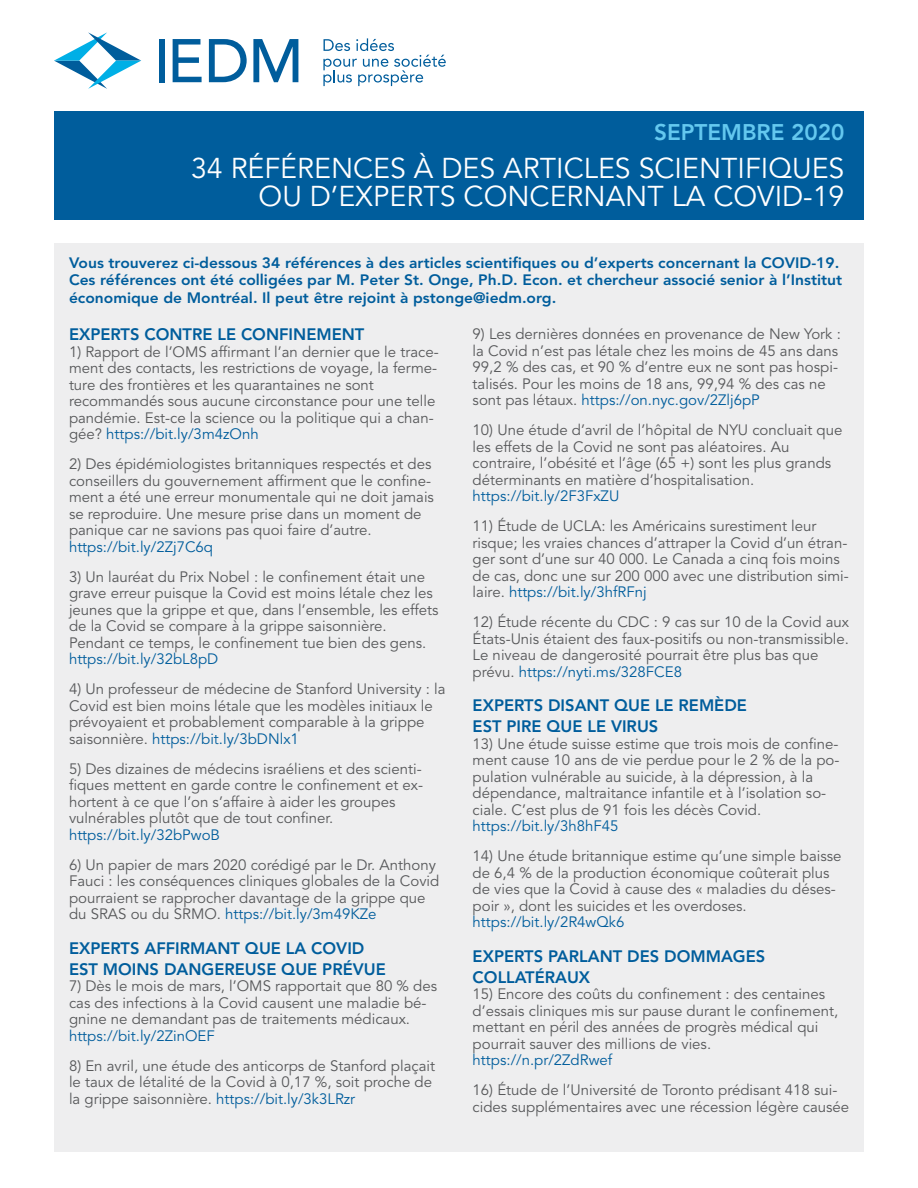
<style>
.page{position:relative;width:918px;height:1188px;background:#fff}
.page>*{position:absolute;margin:0;border:0;box-sizing:border-box;transform-origin:0 0}
.t1{font:28.5px/28.5px "Avenir LT Std";color:#fff;text-align:right}
.t2{font:800 22.5px "Avenir LT Std";color:#64c8ef}
.t3{font:800 16.5px/21px "Avenir LT Std";color:#005d9c}
.t4{font:15px/16.5px "Avenir LT Std";color:#57585a}
.t5{font:800 15px/17.2px "Avenir LT Std";color:#005d9c;scale:1.04 1}
.t6{font:15px "Avenir LT Std";color:#005d9c}
.s1{color:#005d9c}
</style>
<div class="page">
<svg style="left:323px;top:38px;width:123px;height:48px"></svg>
<div style="left:159px;top:39px;width:6px;height:43px;background:#005d9c"></div>
<svg style="left:173px;top:39px;width:29px;height:43px"></svg>
<svg style="left:209px;top:39px;width:38px;height:43px"></svg>
<svg style="left:253px;top:39px;width:45px;height:43px"></svg>
<svg style="left:54px;top:32px;width:87px;height:57px"></svg>
<div style="left:54px;top:243px;width:810px;height:909px;background:#eeeeef"></div>
<div style="left:54px;top:111px;width:810px;height:109px;background:#005d9c"></div>
<h2 class="t2" style="left:654px;top:119px;width:192px">SEPTEMBRE 2020</h2>
<h1 class="t1" style="left:191px;top:154px;width:655px">34 RÉFÉRENCES À DES ARTICLES SCIENTIFIQUES<br>OU D’EXPERTS CONCERNANT LA COVID-19</h1>
<p class="t5" style="left:69px;top:254px;width:745px">Vous trouverez ci-dessous 34 références à des articles scientifiques ou d’experts concernant la COVID-19.<br>Ces références ont été colligées par M. Peter St. Onge, Ph.D. Econ. et chercheur associé senior à l’Institut économique de Montréal. Il peut être rejoint à pstonge@iedm.org.</p>
<p class="t3" style="left:69px;top:324px;width:297px">EXPERTS CONTRE LE CONFINEMENT</p>
<p class="t4" style="left:69px;top:344px;width:371px">1) Rapport de l’OMS affirmant l’an dernier que le trace&shy;ment des contacts, les restrictions de voyage, la ferme&shy;ture des frontières et les quarantaines ne sont recommandés sous aucune circonstance pour une telle pandémie. Est-ce la science ou la politique qui a chan&shy;gée? <span class="s1">https://bit.ly/3m4zOnh</span></p>
<p class="t4" style="left:69px;top:456px;width:367px">2) Des épidémiologistes britanniques respectés et des conseillers du gouvernement affirment que le confine&shy;ment a été une erreur monumentale qui ne doit jamais se reproduire. Une mesure prise dans un moment de panique car ne savions pas quoi faire d’autre.</p>
<p class="t6" style="left:69px;top:538px;width:146px">https://bit.ly/2Zj7C6q</p>
<p class="t4" style="left:69px;top:569px;width:371px">3) Un lauréat du Prix Nobel : le confinement était une grave erreur puisque la Covid est moins létale chez les jeunes que la grippe et que, dans l’ensemble, les effets de la Covid se compare à la grippe saisonnière.<br>Pendant ce temps, le confinement tue bien des gens.</p>
<p class="t6" style="left:69px;top:650px;width:151px">https://bit.ly/32bL8pD</p>
<p class="t4" style="left:69px;top:681px;width:378px">4) Un professeur de médecine de Stanford University : la Covid est bien moins létale que les modèles initiaux le prévoyaient et probablement comparable à la grippe saisonnière. <span class="s1">https://bit.ly/3bDNlx1</span></p>
<p class="t4" style="left:69px;top:761px;width:356px">5) Des dizaines de médecins israéliens et des scienti&shy;fiques mettent en garde contre le confinement et ex&shy;hortent à ce que l’on s’affaire à aider les groupes vulnérables plutôt que de tout confiner.</p>
<p class="t6" style="left:69px;top:826px;width:153px">https://bit.ly/32bPwoB</p>
<p class="t4" style="left:69px;top:857px;width:372px">6) Un papier de mars 2020 corédigé par le Dr. Anthony Fauci : les conséquences cliniques globales de la Covid pourraient se rapprocher davantage de la grippe que du SRAS ou du SRMO. <span class="s1">https://bit.ly/3m49KZe</span></p>
<p class="t3" style="left:69px;top:937px;width:318px">EXPERTS AFFIRMANT QUE LA COVID<br>EST MOINS DANGEREUSE QUE PRÉVUE</p>
<p class="t4" style="left:69px;top:978px;width:370px">7) Dès le mois de mars, l’OMS rapportait que 80 % des cas des infections à la Covid causent une maladie bé&shy;gnine ne demandant pas de traitements médicaux.</p>
<p class="t6" style="left:69px;top:1027px;width:147px">https://bit.ly/2ZinOEF</p>
<p class="t4" style="left:69px;top:1058px;width:368px">8) En avril, une étude des anticorps de Stanford plaçait le taux de létalité de la Covid à 0,17 %, soit proche de la grippe saisonnière. <span class="s1">https://bit.ly/3k3LRzr</span></p>
<p class="t4" style="left:473px;top:326px;width:370px">9) Les dernières données en provenance de New York : la Covid n’est pas létale chez les moins de 45 ans dans 99,2 % des cas, et 90 % d’entre eux ne sont pas hospi&shy;talisés. Pour les moins de 18 ans, 99,94 % des cas ne sont pas létaux. <span class="s1">https://on.nyc.gov/2Zlj6pP</span></p>
<p class="t4" style="left:473px;top:422px;width:371px">10) Une étude d’avril de l’hôpital de NYU concluait que les effets de la Covid ne sont pas aléatoires. Au contraire, l’obésité et l’âge (65 +) sont les plus grands déterminants en matière d’hospitalisation.</p>
<p class="t6" style="left:473px;top:487px;width:148px">https://bit.ly/2F3FxZU</p>
<p class="t4" style="left:473px;top:518px;width:378px">11) Étude de UCLA: les Américains surestiment leur risque; les vraies chances d’attraper la Covid d’un étran&shy;ger sont d’une sur 40 000. Le Canada a cinq fois moins de cas, donc une sur 200 000 avec une distribution simi&shy;laire. <span class="s1">https://bit.ly/3hfRFnj</span></p>
<p class="t4" style="left:473px;top:614px;width:378px">12) Étude récente du CDC : 9 cas sur 10 de la Covid aux États-Unis étaient des faux-positifs ou non-transmissible.<br>Le niveau de dangerosité pourrait être plus bas que prévu. <span class="s1">https://nyti.ms/328FCE8</span></p>
<p class="t3" style="left:473px;top:695px;width:276px">EXPERTS DISANT QUE LE REMÈDE<br>EST PIRE QUE LE VIRUS</p>
<p class="t4" style="left:473px;top:736px;width:368px">13) Une étude suisse estime que trois mois de confine&shy;ment cause 10 ans de vie perdue pour le 2 % de la po&shy;pulation vulnérable au suicide, à la dépression, à la dépendance, maltraitance infantile et à l’isolation so&shy;ciale. C’est plus de 91 fois les décès Covid.</p>
<p class="t6" style="left:473px;top:817px;width:147px">https://bit.ly/3h8hF45</p>
<p class="t4" style="left:473px;top:848px;width:370px">14) Une étude britannique estime qu’une simple baisse de 6,4 % de la production économique coûterait plus de vies que la Covid à cause des « maladies du déses&shy;poir », dont les suicides et les overdoses.</p>
<p class="t6" style="left:473px;top:913px;width:153px">https://bit.ly/2R4wQk6</p>
<p class="t3" style="left:473px;top:945px;width:294px">EXPERTS PARLANT DES DOMMAGES<br>COLLATÉRAUX</p>
<p class="t4" style="left:473px;top:986px;width:367px">15) Encore des coûts du confinement : des centaines d’essais cliniques mis sur pause durant le confinement, mettant en péril des années de progrès médical qui pourrait sauver des millions de vies.</p>
<p class="t6" style="left:473px;top:1051px;width:141px">https://n.pr/2ZdRwef</p>
<p class="t4" style="left:473px;top:1082px;width:378px">16) Étude de l’Université de Toronto prédisant 418 sui&shy;cides supplémentaires avec une récession légère causée</p>
</div>
